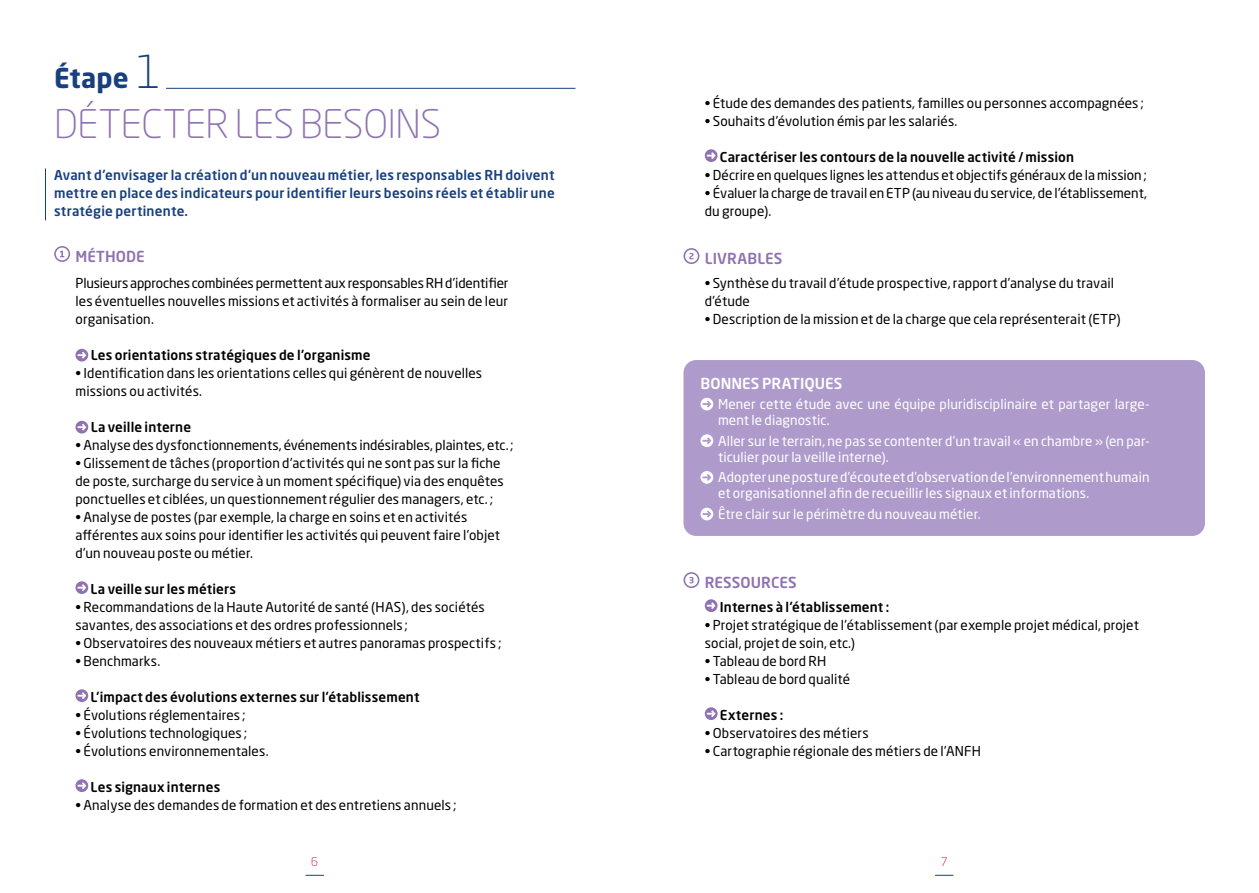
<style>
.page{position:relative;width:1259px;height:893px;background:#fff}
.page>*{position:absolute;margin:0;border:0;box-sizing:border-box;transform-origin:0 0}
.t1{font:300 39px "Neo Sans Std";letter-spacing:-.01em;color:#8f72b1}
.t2{font:700 27px "Neo Sans Std";letter-spacing:.005em;color:#18407e}
.t3{font:500 15px "Neo Sans Std";letter-spacing:.005em;color:#8f72b1}
.t4{font:500 15px "Neo Sans Std";letter-spacing:.005em;color:#fff}
.t5{font:13.5px/18px "Neo Sans Std";letter-spacing:.005em;color:#000}
.t6{font:13.5px/16.2px "Neo Sans Std";letter-spacing:.005em;color:#fff}
.t7{font:500 13.5px "Neo Sans Std";letter-spacing:.01em;color:#000}
.t8{font:500 13.5px/18px "Neo Sans Std";letter-spacing:.015em;color:#18407e;text-align:justify}
.t9{font:300 12px "Neo Sans Std";color:#d90b47}
.s1{font-weight:300;font-size:45px}
</style>
<div class="page">
<svg style="left:306px;top:875px;width:18px;height:1px"></svg>
<svg style="left:935px;top:875px;width:18px;height:1px"></svg>
<hr style="left:166px;top:88px;width:409px;height:1px;background:#18407e">
<hr style="left:45px;top:169px;width:1px;height:51px;background:#18407e">
<div style="left:683px;top:360px;width:522px;height:176px;background:#ae9bcb;border-radius:13px"></div>
<svg style="left:700px;top:398px;width:13px;height:12px"></svg>
<svg style="left:700px;top:434px;width:13px;height:13px"></svg>
<svg style="left:700px;top:471px;width:13px;height:13px"></svg>
<svg style="left:700px;top:508px;width:13px;height:12px"></svg>
<svg style="left:54px;top:246px;width:16px;height:16px"></svg>
<svg style="left:75px;top:349px;width:13px;height:13px"></svg>
<svg style="left:75px;top:421px;width:13px;height:13px"></svg>
<svg style="left:75px;top:581px;width:13px;height:13px"></svg>
<svg style="left:75px;top:689px;width:13px;height:13px"></svg>
<svg style="left:75px;top:779px;width:13px;height:13px"></svg>
<svg style="left:705px;top:149px;width:12px;height:13px"></svg>
<svg style="left:683px;top:248px;width:16px;height:16px"></svg>
<svg style="left:683px;top:572px;width:16px;height:16px"></svg>
<svg style="left:705px;top:599px;width:12px;height:13px"></svg>
<svg style="left:705px;top:707px;width:12px;height:13px"></svg>
<h2 class="t2" style="left:54px;top:61px;width:109px">Étape <span class="s1">1</span></h2>
<h1 class="t1" style="left:54px;top:100px;width:388px">DÉTECTER LES BESOINS</h1>
<p class="t8" style="left:54px;top:166px;width:502px">Avant d'envisager la création d'un nouveau métier, les responsables RH doivent mettre en place des indicateurs pour identifier leurs besoins réels et établir une stratégie pertinente.</p>
<p class="t3" style="left:75px;top:247px;width:71px">MÉTHODE</p>
<p class="t5" style="left:75px;top:274px;width:434px;text-align:justify">Plusieurs approches combinées permettent aux responsables RH d’identifier les éventuelles nouvelles missions et activités à formaliser au sein de leur organisation.</p>
<p class="t7" style="left:91px;top:347px;width:281px">Les orientations stratégiques de l'organisme</p>
<p class="t5" style="left:75px;top:364px;width:408px">• Identification dans les orientations celles qui génèrent de nouvelles missions ou activités.</p>
<p class="t7" style="left:91px;top:419px;width:102px">La veille interne</p>
<p class="t5" style="left:75px;top:436px;width:439px">• Analyse des dysfonctionnements, événements indésirables, plaintes, etc. ;</p>
<p class="t5" style="left:75px;top:454px;width:430px">• Glissement de tâches (proportion d’activités qui ne sont pas sur la fiche de poste, surcharge du service à un moment spécifique) via des enquêtes ponctuelles et ciblées, un questionnement régulier des managers, etc. ;</p>
<p class="t5" style="left:75px;top:508px;width:426px">• Analyse de postes (par exemple, la charge en soins et en activités afférentes aux soins pour identifier les activités qui peuvent faire l’objet d’un nouveau poste ou métier.</p>
<p class="t7" style="left:91px;top:581px;width:147px">La veille sur les métiers</p>
<p class="t5" style="left:75px;top:598px;width:411px">• Recommandations de la Haute Autorité de santé (HAS), des sociétés savantes, des associations et des ordres professionnels ;</p>
<p class="t5" style="left:75px;top:634px;width:427px">• Observatoires des nouveaux métiers et autres panoramas prospectifs ;</p>
<p class="t5" style="left:75px;top:652px;width:86px">• Benchmarks.</p>
<p class="t7" style="left:91px;top:689px;width:330px">L’impact des évolutions externes sur l’établissement</p>
<p class="t5" style="left:75px;top:706px;width:171px">• Évolutions réglementaires ;</p>
<p class="t5" style="left:75px;top:724px;width:173px">• Évolutions technologiques ;</p>
<p class="t5" style="left:75px;top:742px;width:195px">• Évolutions environnementales.</p>
<p class="t7" style="left:91px;top:779px;width:131px">Les signaux internes</p>
<p class="t5" style="left:75px;top:796px;width:382px">• Analyse des demandes de formation et des entretiens annuels ;</p>
<p class="t5" style="left:705px;top:94px;width:440px">• Étude des demandes des patients, familles ou personnes accompagnées ;</p>
<p class="t5" style="left:705px;top:112px;width:254px">• Souhaits d’évolution émis par les salariés.</p>
<p class="t7" style="left:720px;top:149px;width:356px">Caractériser les contours de la nouvelle activité / mission</p>
<p class="t5" style="left:705px;top:166px;width:443px">• Décrire en quelques lignes les attendus et objectifs généraux de la mission ;</p>
<p class="t5" style="left:705px;top:184px;width:444px">• Évaluer la charge de travail en ETP (au niveau du service, de l’établissement, du groupe).</p>
<p class="t3" style="left:704px;top:249px;width:79px">LIVRABLES</p>
<p class="t5" style="left:705px;top:274px;width:411px">• Synthèse du travail d’étude prospective, rapport d’analyse du travail d’étude</p>
<p class="t5" style="left:705px;top:310px;width:417px">• Description de la mission et de la charge que cela représenterait (ETP)</p>
<p class="t4" style="left:700px;top:373px;width:143px">BONNES PRATIQUES</p>
<p class="t6" style="left:718px;top:396px;width:433px">Mener cette étude avec une équipe pluridisciplinaire et partager large&shy;ment le diagnostic.</p>
<p class="t6" style="left:718px;top:432px;width:433px">Aller sur le terrain, ne pas se contenter d’un travail « en chambre » (en par&shy;ticulier pour la veille interne).</p>
<p class="t6" style="left:718px;top:469px;width:433px">Adopter une posture d’écoute et d’observation de l’environnement humain et organisationnel afin de recueillir les signaux et informations.</p>
<p class="t6" style="left:718px;top:506px;width:264px">Être clair sur le périmètre du nouveau métier.</p>
<p class="t3" style="left:704px;top:573px;width:94px">RESSOURCES</p>
<p class="t7" style="left:720px;top:599px;width:171px">Internes à l’établissement :</p>
<p class="t5" style="left:705px;top:616px;width:435px">• Projet stratégique de l’établissement (par exemple projet médical, projet social, projet de soin, etc.)</p>
<p class="t5" style="left:705px;top:652px;width:123px">• Tableau de bord RH</p>
<p class="t5" style="left:705px;top:670px;width:147px">• Tableau de bord qualité</p>
<p class="t7" style="left:720px;top:707px;width:65px">Externes :</p>
<p class="t5" style="left:705px;top:724px;width:165px">• Observatoires des métiers</p>
<p class="t5" style="left:705px;top:742px;width:278px">• Cartographie régionale des métiers de l’ANFH</p>
<p class="t9" style="left:311px;top:854px;width:8px">6</p>
<p class="t9" style="left:940px;top:854px;width:8px">7</p>
</div>
